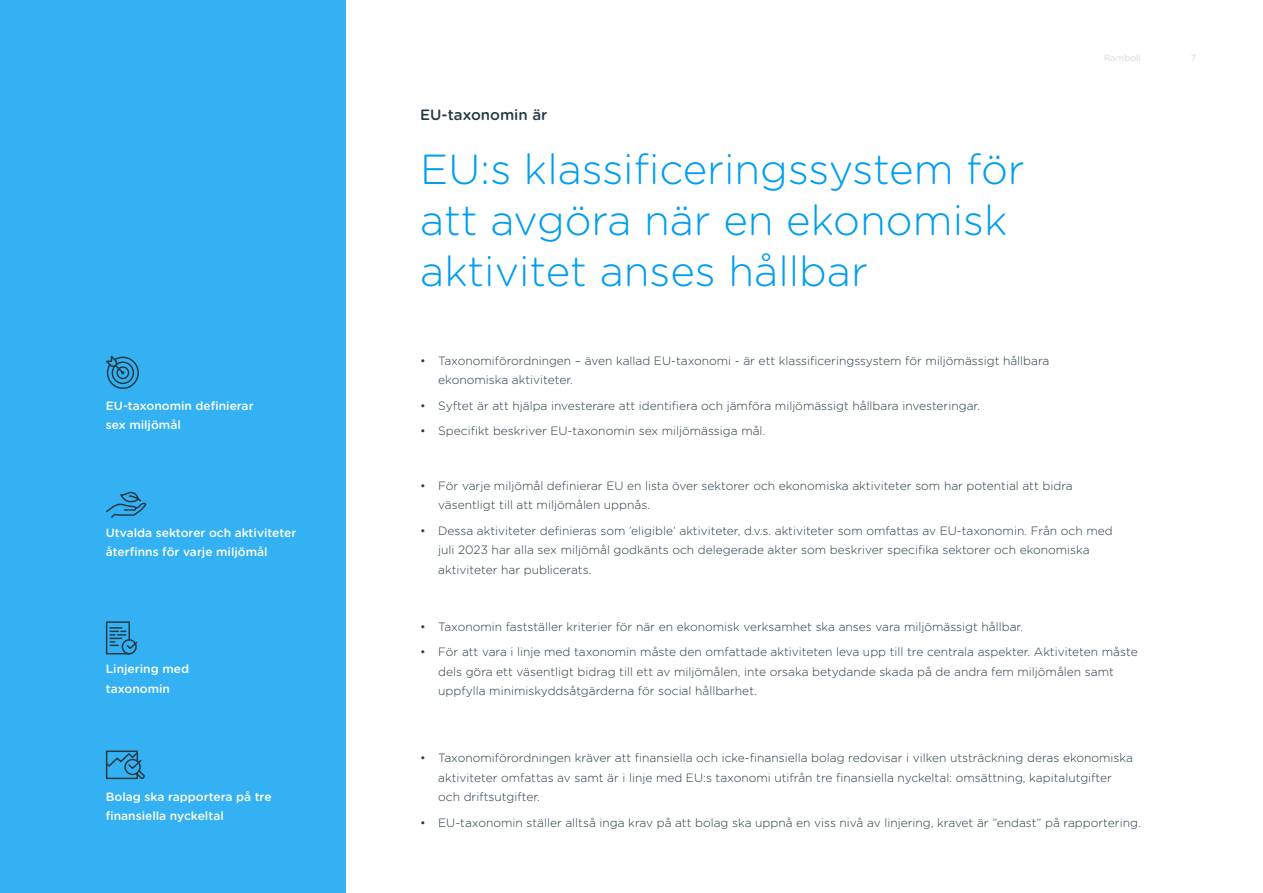
<style>
.page{position:relative;width:1263px;height:893px;background:#fff}
.page>*{position:absolute;margin:0;border:0;box-sizing:border-box;transform-origin:0 0}
.t1{font:300 42px/51px "Gotham Rounded";color:#009df0}
.t2{font:500 15px "Gotham Rounded";color:#273943}
.t3{font:300 12px/19.5px "Gotham Rounded";color:#273943}
.t4{font:500 12px/19.5px "Gotham Rounded";color:#fff}
.t5{font:9px "Gotham Rounded";color:#d4d7da}
</style>
<div class="page">
<div style="left:0;top:0;width:345px;height:893px;background:#33b1f3"></div>
<svg style="left:106px;top:355px;width:33px;height:34px"></svg>
<svg style="left:106px;top:491px;width:41px;height:27px"></svg>
<svg style="left:105px;top:750px;width:40px;height:30px"></svg>
<svg style="left:105px;top:621px;width:33px;height:34px"></svg>
<p class="t4" style="left:106px;top:395px;width:149px">EU-taxonomin definierar sex miljömål</p>
<p class="t4" style="left:106px;top:522px;width:192px">Utvalda sektorer och aktiviteter återfinns för varje miljömål</p>
<p class="t4" style="left:106px;top:658px;width:85px">Linjering med taxonomin</p>
<p class="t4" style="left:106px;top:786px;width:167px">Bolag ska rapportera på tre finansiella nyckeltal</p>
<p class="t2" style="left:420px;top:104px;width:129px">EU-taxonomin är</p>
<h1 class="t1" style="left:420px;top:142px;width:606px">EU:s klassificeringssystem för att avgöra när en ekonomisk aktivitet anses hållbar</h1>
<p class="t3" style="left:438px;top:350px;width:613px;text-indent:-18px">• Taxonomiförordningen – även kallad EU-taxonomi - är ett klassificeringssystem för miljömässigt hållbara ekonomiska aktiviteter.</p>
<p class="t3" style="left:420px;top:395px;width:561px">• Syftet är att hjälpa investerare att identifiera och jämföra miljömässigt hållbara investeringar.</p>
<p class="t3" style="left:420px;top:421px;width:347px">• Specifikt beskriver EU-taxonomin sex miljömässiga mål.</p>
<p class="t5" style="left:1104px;top:52px;width:38px">Ramboll</p>
<p class="t5" style="left:1191px;top:52px;width:7px">7</p>
<p class="t3" style="left:438px;top:475px;width:636px;text-indent:-18px">• För varje miljömål definierar EU en lista över sektorer och ekonomiska aktiviteter som har potential att bidra väsentligt till att miljömålen uppnås.</p>
<p class="t3" style="left:438px;top:520px;width:676px;text-indent:-18px">• Dessa aktiviteter definieras som ’eligible’ aktiviteter, d.v.s. aktiviteter som omfattas av EU-taxonomin. Från och med juli 2023 har alla sex miljömål godkänts och delegerade akter som beskriver specifika sektorer och ekonomiska aktiviteter har publicerats.</p>
<p class="t3" style="left:420px;top:616px;width:604px">• Taxonomin fastställer kriterier för när en ekonomisk verksamhet ska anses vara miljömässigt hållbar.</p>
<p class="t3" style="left:438px;top:642px;width:701px;text-indent:-18px">• För att vara i linje med taxonomin måste den omfattade aktiviteten leva upp till tre centrala aspekter. Aktiviteten måste dels göra ett väsentligt bidrag till ett av miljömålen, inte orsaka betydande skada på de andra fem miljömålen samt uppfylla minimiskyddsåtgärderna för social hållbarhet.</p>
<p class="t3" style="left:438px;top:747px;width:696px;text-indent:-18px">• Taxonomiförordningen kräver att finansiella och icke-finansiella bolag redovisar i vilken utsträckning deras ekonomiska aktiviteter omfattas av samt är i linje med EU:s taxonomi utifrån tre finansiella nyckeltal: omsättning, kapitalutgifter och driftsutgifter.</p>
<p class="t3" style="left:420px;top:812px;width:722px">• EU-taxonomin ställer alltså inga krav på att bolag ska uppnå en viss nivå av linjering, kravet är ”endast” på rapportering.</p>
</div>
